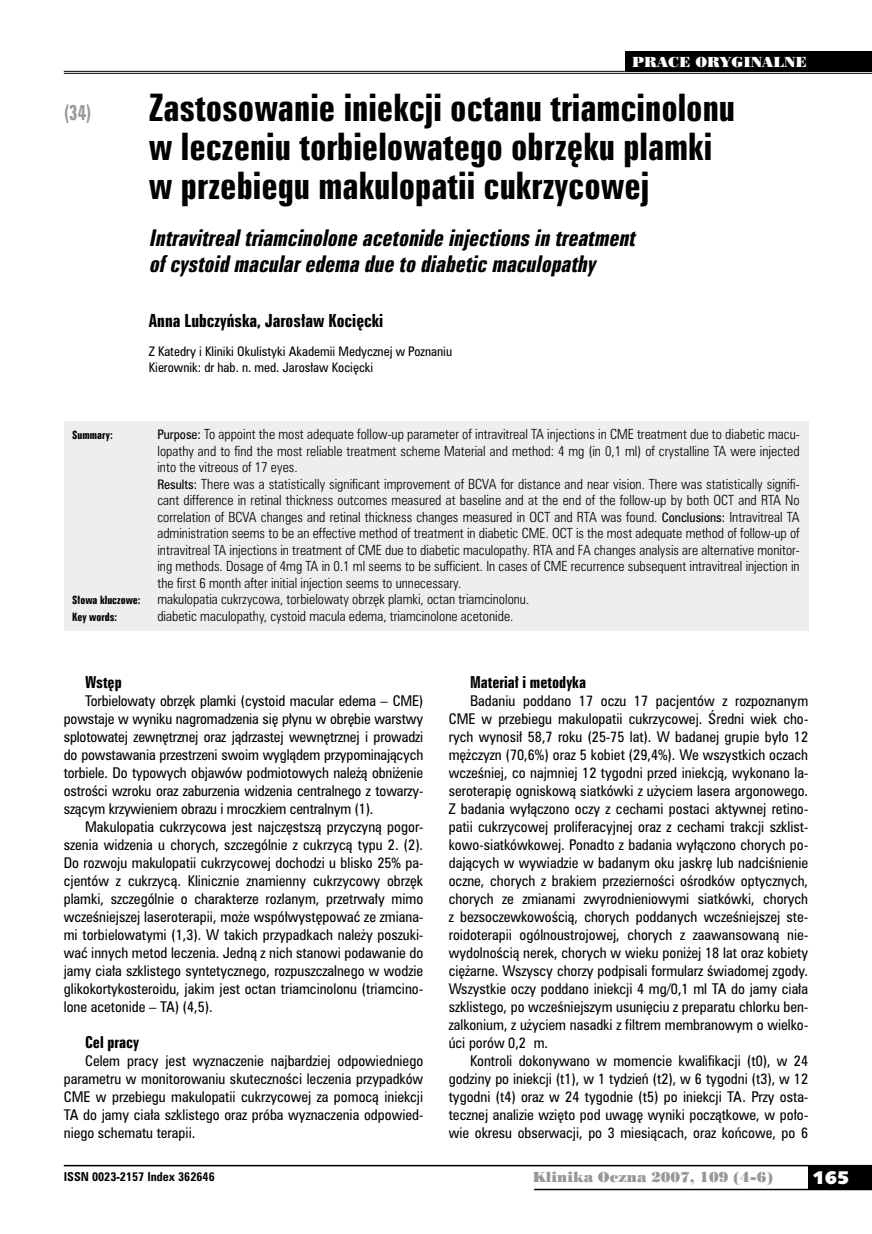
<style>
.page{position:relative;width:872px;height:1234px;background:#fff}
.page>*{position:absolute;margin:0;border:0;box-sizing:border-box;transform-origin:0 0}
.t1{font:34.5px/39px "Zurich Bd X Cn PL";color:#000}
.t2{font:italic 21px/25.5px "Zurich Bd X Cn PL";color:#000}
.t3{font:19.5px "Zurich Bd X Cn PL";color:#98989c;scale:.9 1}
.t4{font:18px "Humanst 531 U Blk PL";color:#fff}
.t5{font:16.5px "Zurich Bd X Cn PL";color:#000}
.t6{font:15px "Zurich Bd X Cn PL";color:#000}
.t7{font:13.5px/18px "Zurich Cn PL";color:#000;text-align:justify}
.t8{font:13.5px "Poster Bodoni PL";color:#98989c}
.t9{font:13.5px "Poster Bodoni PL";color:#fff}
.t10{font:12.75px/16.5px "Zurich Lt Cn PL";color:#000}
.t11{font:12px/16.5px "Zurich Cn PL";color:#000}
.t12{font:700 11.25px "Zurich Cn PL";color:#000}
.t13{font:10.5px "Zurich Bd X Cn PL";color:#000}
.s1{font-family:"Zurich Cn PL";font-size:12px}
</style>
<div class="page">
<div style="left:808px;top:1165px;width:64px;height:24px;background:#000"></div>
<hr style="left:64px;top:1164px;width:808px;height:2px;background:#000">
<hr style="left:534px;top:1188px;width:338px;height:1px;background:#000">
<div style="left:64px;top:420px;width:744px;height:210px;background:#edeeef"></div>
<hr style="left:64px;top:71px;width:808px;height:1px;background:#000">
<hr style="left:64px;top:73px;width:808px;height:1px;background:#000">
<div style="left:625px;top:51px;width:247px;height:21px;background:#000"></div>
<h3 class="t3" style="left:64px;top:100px;width:32px">(34)</h3>
<p class="t9" style="left:632px;top:53px;width:176px">PRACE ORYGINALNE</p>
<h1 class="t1" style="left:149px;top:88px;width:588px">Zastosowanie iniekcji octanu triamcinolonu w leczeniu torbielowatego obrzęku plamki w przebiegu makulopatii cukrzycowej</h1>
<h2 class="t2" style="left:149px;top:225px;width:492px">Intravitrealtriamcinolone acetonide injectionsin treatment ofcystoidmacularedemadue to diabeticmaculopathy</h2>
<p class="t5" style="left:149px;top:309px;width:236px">Anna Lubczyńska, Jarosław Kocięcki</p>
<p class="t11" style="left:149px;top:343px;width:305px">Z Katedry i Kliniki Okulistyki Akademii Medycznej w Poznaniu<br>Kierownik: dr hab. n. med. Jarosław Kocięcki</p>
<p class="t13" style="left:72px;top:428px;width:42px">Summary:</p>
<p class="t10" style="left:157px;top:426px;width:644px"><span class="s1">Purpose:</span> To appoint the most adequate follow-up parameter of intravitreal TA injections in CME treatment due to diabetic macu&shy;lopathy and to find the most reliable treatment scheme Material and method: 4 mg (in 0,1 ml) of crystalline TA were injected into the vitreous of 17 eyes.<br><span class="s1">Results:</span> There was a statistically significant improvement of BCVA for distance and near vision. There was statistically signifi&shy;cant difference in retinal thickness outcomes measured at baseline and at the end of the follow-up by both OCT and RTA No correlation of BCVA changes and retinal thickness changes measured in OCT and RTA was found. <span class="s1">Conclusions:</span> Intravitreal TA administration seems to be an effective method of treatment in diabetic CME. OCT is the most adequate method of follow-up of intravitreal TA injections in treatment of CME due to diabetic maculopathy. RTA and FA changes analysis are alternative monitor&shy;ing methods. Dosage of 4mg TA in 0.1 ml seems to be sufficient. In cases of CME recurrence subsequent intravitreal injection in the first 6 month after initial injection seems to unnecessary.</p>
<p class="t13" style="left:72px;top:593px;width:70px">Słowa kluczowe:</p>
<p class="t10" style="left:157px;top:591px;width:373px">makulopatia cukrzycowa, torbielowaty obrzęk plamki, octan triamcinolonu.</p>
<p class="t13" style="left:72px;top:610px;width:46px">Key words:</p>
<p class="t10" style="left:157px;top:607px;width:357px">diabetic maculopathy, cystoid macula edema, triamcinolone acetonide.</p>
<p class="t6" style="left:85px;top:672px;width:38px">Wstęp</p>
<p class="t7" style="left:64px;top:691px;width:361px;text-indent:21px">Torbielowaty obrzęk plamki (cystoid macular edema – CME) powstaje w wyniku nagromadzenia się płynu w obrębie warstwy splotowatej zewnętrznej oraz jądrzastej wewnętrznej i prowadzi do powstawania przestrzeni swoim wyglądem przypominających torbiele. Do typowych objawów podmiotowych należą obniżenie ostrości wzroku oraz zaburzenia widzenia centralnego z towarzy&shy;szącym krzywieniem obrazu i mroczkiem centralnym (1).</p>
<p class="t7" style="left:64px;top:817px;width:361px;text-indent:21px">Makulopatia cukrzycowa jest najczęstszą przyczyną pogor&shy;szenia widzenia u chorych, szczególnie z cukrzycą typu 2. (2).<br>Do rozwoju makulopatii cukrzycowej dochodzi u blisko 25% pa&shy;cjentów z cukrzycą. Klinicznie znamienny cukrzycowy obrzęk plamki, szczególnie o charakterze rozlanym, przetrwały mimo wcześniejszej laseroterapii, może współwystępować ze zmiana&shy;mi torbielowatymi (1,3). W takich przypadkach należy poszuki&shy;wać innych metod leczenia. Jedną z nich stanowi podawanie do jamy ciała szklistego syntetycznego, rozpuszczalnego w wodzie glikokortykosteroidu, jakim jest octan triamcinolonu (triamcino&shy;lone acetonide – TA) (4,5).</p>
<p class="t6" style="left:85px;top:1032px;width:55px">Cel pracy</p>
<p class="t7" style="left:64px;top:1051px;width:361px;text-indent:21px">Celem pracy jest wyznaczenie najbardziej odpowiedniego parametru w monitorowaniu skuteczności leczenia przypadków CME w przebiegu makulopatii cukrzycowej za pomocą iniekcji TA do jamy ciała szklistego oraz próba wyznaczenia odpowied&shy;niego schematu terapii.</p>
<p class="t6" style="left:470px;top:672px;width:117px">Materiał i metodyka</p>
<p class="t7" style="left:449px;top:691px;width:361px;text-indent:21px">Badaniu poddano 17 oczu 17 pacjentów z rozpoznanym CME w przebiegu makulopatii cukrzycowej. Średni wiek cho&shy;rych wynosił 58,7 roku (25-75 lat). W badanej grupie było 12 mężczyzn (70,6%) oraz 5 kobiet (29,4%). We wszystkich oczach wcześniej, co najmniej 12 tygodni przed iniekcją, wykonano la&shy;seroterapię ogniskową siatkówki z użyciem lasera argonowego.<br>Z badania wyłączono oczy z cechami postaci aktywnej retino&shy;patii cukrzycowej proliferacyjnej oraz z cechami trakcji szklist&shy;kowo-siatkówkowej. Ponadto z badania wyłączono chorych po&shy;dających w wywiadzie w badanym oku jaskrę lub nadciśnienie oczne, chorych z brakiem przezierności ośrodków optycznych, chorych ze zmianami zwyrodnieniowymi siatkówki, chorych z bezsoczewkowością, chorych poddanych wcześniejszej ste&shy;roidoterapii ogólnoustrojowej, chorych z zaawansowaną nie&shy;wydolnością nerek, chorych w wieku poniżej 18 lat oraz kobiety ciężarne. Wszyscy chorzy podpisali formularz świadomej zgody.<br>Wszystkie oczy poddano iniekcji 4 mg/0,1 ml TA do jamy ciała szklistego, po wcześniejszym usunięciu z preparatu chlorku ben&shy;zalkonium, z użyciem nasadki z filtrem membranowym o wielko&shy;úci porów 0,2 řm.</p>
<p class="t7" style="left:449px;top:1051px;width:361px;text-indent:21px">Kontroli dokonywano w momencie kwalifikacji (t0), w 24 godziny po iniekcji (t1), w 1 tydzień (t2), w 6 tygodni (t3), w 12 tygodni (t4) oraz w 24 tygodnie (t5) po iniekcji TA. Przy osta&shy;tecznej analizie wzięto pod uwagę wyniki początkowe, w poło&shy;wie okresu obserwacji, po 3 miesiącach, oraz końcowe, po 6</p>
<p class="t12" style="left:64px;top:1168px;width:152px">ISSN 0023-2157 Index 362646</p>
<p class="t8" style="left:532px;top:1168px;width:242px">Klinika Oczna 2007, 109 (4-6)</p>
<h3 class="t4" style="left:812px;top:1165px;width:38px">165</h3>
</div>
